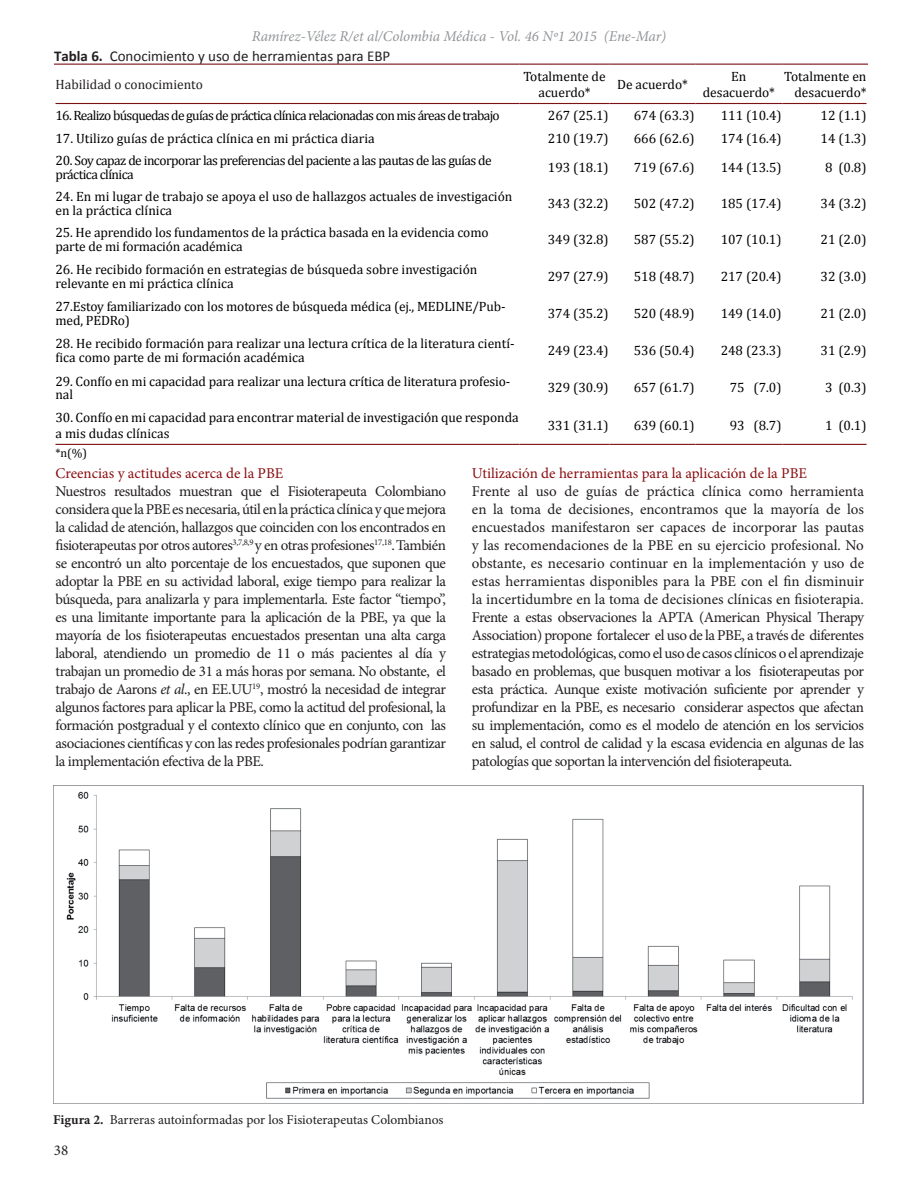
<style>
.page{position:relative;width:918px;height:1188px;background:#fff}
.page>*{position:absolute;margin:0;border:0;box-sizing:border-box;transform-origin:0 0}
.t1{font:15px/18px "Minion Pro";letter-spacing:-.03em;color:#231f20;text-align:justify}
.t2{font:15px "Minion Pro";color:#8b0d10}
.t3{font:italic 15px "Minion Pro";letter-spacing:-.01em;color:#939598}
.t4{font:15px "Calibri";color:#231f20}
.t5{font:13.5px/13.5px "Cambria";color:#000}
.t6{font:13.5px/13.5px "Cambria";letter-spacing:-.04em;color:#000}
.t7{font:13.5px "Cambria";letter-spacing:-.05em;color:#000}
.t8{font:13.5px "Minion Pro";color:#231f20}
.t9{font:13.5px "Cambria";color:#231f20}
.t10{font:12px "Cambria";color:#000}
.s1{font-weight:700}
.s2{font-style:italic}
</style>
<div class="page">
<hr style="left:54px;top:64px;width:466px;height:1px;background:#7d1214">
<hr style="left:520px;top:64px;width:90px;height:1px;background:#7d1214">
<hr style="left:610px;top:64px;width:85px;height:1px;background:#7d1214">
<hr style="left:695px;top:64px;width:87px;height:1px;background:#7d1214">
<hr style="left:782px;top:64px;width:86px;height:1px;background:#7d1214">
<hr style="left:56px;top:444px;width:464px;height:1px;background:#7d1214">
<hr style="left:520px;top:444px;width:90px;height:1px;background:#7d1214">
<hr style="left:610px;top:444px;width:85px;height:1px;background:#7d1214">
<hr style="left:695px;top:444px;width:87px;height:1px;background:#7d1214">
<hr style="left:782px;top:444px;width:85px;height:1px;background:#7d1214">
<hr style="left:56px;top:103px;width:464px;height:1px;background:#7d1214">
<hr style="left:520px;top:103px;width:90px;height:1px;background:#7d1214">
<hr style="left:610px;top:103px;width:85px;height:1px;background:#7d1214">
<hr style="left:695px;top:103px;width:87px;height:1px;background:#7d1214">
<hr style="left:782px;top:103px;width:85px;height:1px;background:#7d1214">
<img style="left:54px;top:785px;width:810px;height:319px">
<p class="t3" style="left:252px;top:26px;width:416px">Ramírez-Vélez R/et al/Colombia Médica - Vol. 46 Nº1 2015 (Ene-Mar)</p>
<p class="t4" style="left:54px;top:46px;width:338px"><span class="s1">Tabla 6.</span> Conocimiento y uso de herramientas para EBP</p>
<p class="t9" style="left:56px;top:77px;width:149px">Habilidad o conocimiento</p>
<p class="t5" style="left:523px;top:68px;width:84px;line-height:16.2px;text-align:center">Totalmente de acuerdo*</p>
<p class="t5" style="left:617px;top:78px;width:72px">De acuerdo*</p>
<p class="t5" style="left:703px;top:68px;width:74px;line-height:16.2px;text-align:center">En desacuerdo*</p>
<p class="t5" style="left:784px;top:68px;width:84px;line-height:16.2px;text-align:right">Totalmente en desacuerdo*</p>
<p class="t7" style="left:55px;top:107px;width:446px">16. Realizo búsquedas de guías de práctica clínica relacionadas con mis áreas de trabajo</p>
<p class="t5" style="left:548px;top:109px;width:62px">267 (25.1)</p>
<p class="t5" style="left:634px;top:109px;width:62px">674 (63.3)</p>
<p class="t5" style="left:721px;top:109px;width:62px">111 (10.4)</p>
<p class="t5" style="left:821px;top:109px;width:47px">12 (1.1)</p>
<p class="t5" style="left:56px;top:131px;width:321px">17. Utilizo guías de práctica clínica en mi práctica diaria</p>
<p class="t5" style="left:548px;top:131px;width:62px">210 (19.7)</p>
<p class="t5" style="left:634px;top:131px;width:62px">666 (62.6)</p>
<p class="t5" style="left:721px;top:131px;width:62px">174 (16.4)</p>
<p class="t5" style="left:821px;top:131px;width:47px">14 (1.3)</p>
<p class="t6" style="left:56px;top:154px;width:438px">20. Soy capaz de incorporar las preferencias del paciente a las pautas de las guías de práctica clínica</p>
<p class="t5" style="left:548px;top:160px;width:62px">193 (18.1)</p>
<p class="t5" style="left:634px;top:160px;width:62px">719 (67.6)</p>
<p class="t5" style="left:721px;top:160px;width:62px">144 (13.5)</p>
<p class="t5" style="left:825px;top:160px;width:43px">8 (0.8)</p>
<p class="t5" style="left:55px;top:190px;width:458px">24. En mi lugar de trabajo se apoya el uso de hallazgos actuales de investigación en la práctica clínica</p>
<p class="t5" style="left:548px;top:196px;width:62px">343 (32.2)</p>
<p class="t5" style="left:634px;top:196px;width:62px">502 (47.2)</p>
<p class="t5" style="left:721px;top:196px;width:62px">185 (17.4)</p>
<p class="t5" style="left:821px;top:196px;width:47px">34 (3.2)</p>
<p class="t5" style="left:55px;top:226px;width:435px">25. He aprendido los fundamentos de la práctica basada en la evidencia como parte de mi formación académica</p>
<p class="t5" style="left:548px;top:232px;width:62px">349 (32.8)</p>
<p class="t5" style="left:634px;top:232px;width:62px">587 (55.2)</p>
<p class="t5" style="left:721px;top:232px;width:62px">107 (10.1)</p>
<p class="t5" style="left:821px;top:232px;width:47px">21 (2.0)</p>
<p class="t5" style="left:55px;top:263px;width:423px">26. He recibido formación en estrategias de búsqueda sobre investigación relevante en mi práctica clínica</p>
<p class="t5" style="left:548px;top:269px;width:62px">297 (27.9)</p>
<p class="t5" style="left:634px;top:269px;width:62px">518 (48.7)</p>
<p class="t5" style="left:721px;top:269px;width:62px">217 (20.4)</p>
<p class="t5" style="left:821px;top:269px;width:47px">32 (3.0)</p>
<p class="t5" style="left:55px;top:300px;width:452px">27.Estoy familiarizado con los motores de búsqueda médica (ej., MEDLINE/Pub&shy;med, PEDRo)</p>
<p class="t5" style="left:548px;top:307px;width:62px">374 (35.2)</p>
<p class="t5" style="left:634px;top:307px;width:62px">520 (48.9)</p>
<p class="t5" style="left:721px;top:307px;width:62px">149 (14.0)</p>
<p class="t5" style="left:821px;top:307px;width:47px">21 (2.0)</p>
<p class="t5" style="left:55px;top:337px;width:461px">28. He recibido formación para realizar una lectura crítica de la literatura cientí&shy;fica como parte de mi formación académica</p>
<p class="t5" style="left:548px;top:344px;width:62px">249 (23.4)</p>
<p class="t5" style="left:634px;top:344px;width:62px">536 (50.4)</p>
<p class="t5" style="left:721px;top:344px;width:62px">248 (23.3)</p>
<p class="t5" style="left:821px;top:344px;width:47px">31 (2.9)</p>
<p class="t5" style="left:55px;top:374px;width:456px">29. Confío en mi capacidad para realizar una lectura crítica de literatura profesio&shy;nal</p>
<p class="t5" style="left:548px;top:381px;width:62px">329 (30.9)</p>
<p class="t5" style="left:634px;top:381px;width:62px">657 (61.7)</p>
<p class="t5" style="left:730px;top:381px;width:53px">75 (7.0)</p>
<p class="t5" style="left:825px;top:381px;width:43px">3 (0.3)</p>
<p class="t5" style="left:55px;top:409px;width:465px;line-height:16.2px">30. Confío en mi capacidad para encontrar material de investigación que responda a mis dudas clínicas</p>
<p class="t5" style="left:548px;top:419px;width:62px">331 (31.1)</p>
<p class="t5" style="left:634px;top:419px;width:62px">639 (60.1)</p>
<p class="t5" style="left:730px;top:419px;width:53px">93 (8.7)</p>
<p class="t5" style="left:825px;top:419px;width:43px">1 (0.1)</p>
<p class="t10" style="left:56px;top:446px;width:33px">*n(%)</p>
<p class="t2" style="left:55px;top:463px;width:229px">Creencias y actitudes acerca de la PBE</p>
<p class="t1" style="left:55px;top:482px;width:392px">Nuestros resultados muestran que el Fisioterapeuta Colombiano considera que la PBE es necesaria, útil en la práctica clínica y que mejora la calidad de atención, hallazgos que coinciden con los encontrados en fisioterapeutas por otros autores<sup>3,7,8,9</sup> y en otras profesiones<sup>17,18</sup>.También se encontró un alto porcentaje de los encuestados, que suponen que adoptar la PBE en su actividad laboral, exige tiempo para realizar la búsqueda, para analizarla y para implementarla. Este factor “tiempo”, es una limitante importante para la aplicación de la PBE, ya que la mayoría de los fisioterapeutas encuestados presentan una alta carga laboral, atendiendo un promedio de 11 o más pacientes al día y trabajan un promedio de 31 a más horas por semana. No obstante, el trabajo de Aarons <span class="s2">et al</span>., en EE.UU<sup>19</sup>, mostró la necesidad de integrar algunos factores para aplicar la PBE, como la actitud del profesional, la formación postgradual y el contexto clínico que en conjunto, con las asociaciones científicas y con las redes profesionales podrían garantizar la implementación efectiva de la PBE.</p>
<p class="t2" style="left:472px;top:463px;width:336px">Utilización de herramientas para la aplicación de la PBE</p>
<p class="t1" style="left:472px;top:482px;width:394px">Frente al uso de guías de práctica clínica como herramienta en la toma de decisiones, encontramos que la mayoría de los encuestados manifestaron ser capaces de incorporar las pautas y las recomendaciones de la PBE en su ejercicio profesional. No obstante, es necesario continuar en la implementación y uso de estas herramientas disponibles para la PBE con el fin disminuir la incertidumbre en la toma de decisiones clínicas en fisioterapia.<br>Frente a estas observaciones la APTA (American Physical Therapy Association) propone fortalecer el uso de la PBE, a través de diferentes estrategias metodológicas, como el uso de casos clínicos o el aprendizaje basado en problemas, que busquen motivar a los fisioterapeutas por esta práctica. Aunque existe motivación suficiente por aprender y profundizar en la PBE, es necesario considerar aspectos que afectan su implementación, como es el modelo de atención en los servicios en salud, el control de calidad y la escasa evidencia en algunas de las patologías que soportan la intervención del fisioterapeuta.</p>
<p class="t8" style="left:53px;top:1111px;width:392px"><span class="s1">Figura 2.</span> Barreras autoinformadas por los Fisioterapeutas Colombianos</p>
<p class="t1" style="left:54px;top:1141px;width:16px">38</p>
</div>
